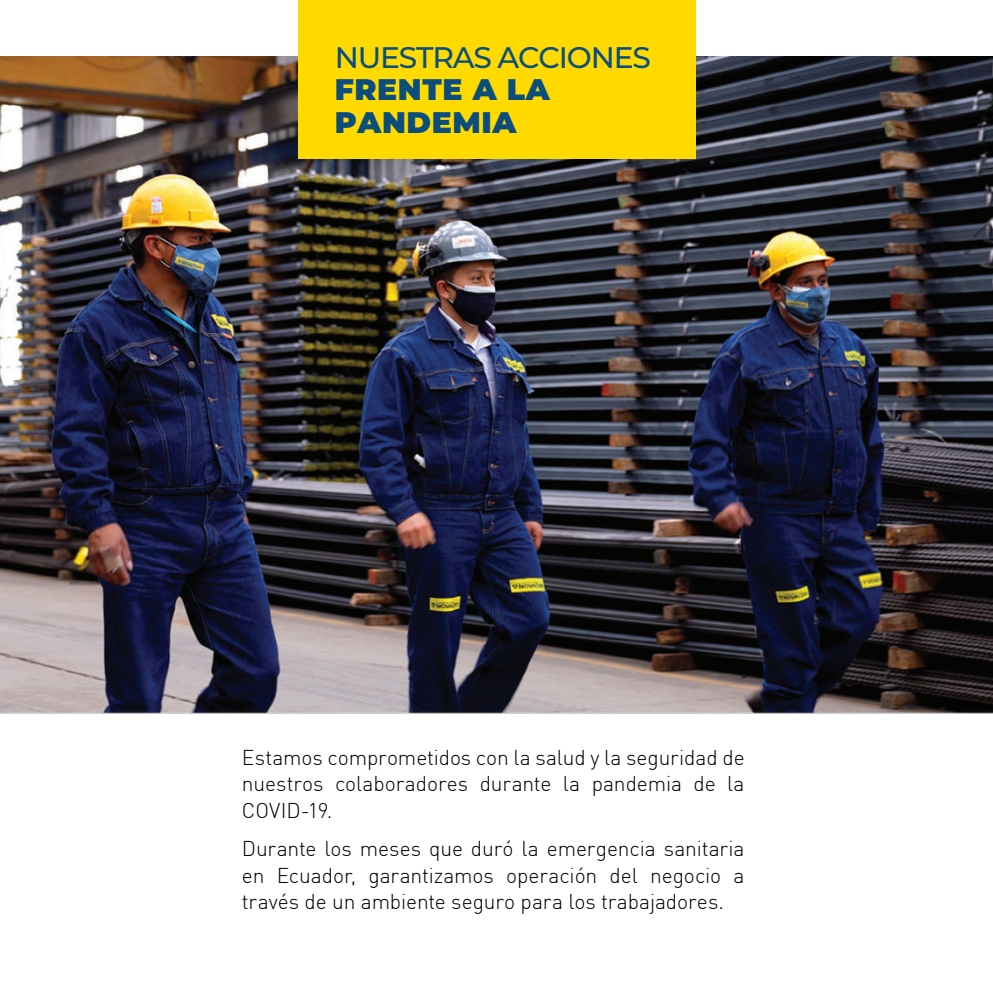
<style>
.page{position:relative;width:993px;height:993px;background:#fff}
.page>*{position:absolute;margin:0;border:0;box-sizing:border-box;transform-origin:0 0}
.t1{font:900 29.75px/32.2px "Montserrat";letter-spacing:.02em;color:#0b4e7e}
.t2{font:500 29.75px "Montserrat";letter-spacing:-.04em;color:#0b4e7e}
.t3{font:300 21px/26.2px "DIN";letter-spacing:-.005em;color:#000;text-align:justify}
</style>
<div class="page">
<img style="left:0;top:57px;width:992px;height:657px">
<div style="left:298px;top:0;width:397px;height:158px;background:#ffda00"></div>
<h1 class="t2" style="left:334px;top:37px;width:317px">NUESTRAS ACCIONES</h1>
<h1 class="t1" style="left:334px;top:72px;width:216px">FRENTE A LA<br>PANDEMIA</h1>
<p class="t3" style="left:242px;top:744px;width:504px">Estamos comprometidos con la salud y la seguridad de nuestros colaboradores durante la pandemia de la COVID-19.</p>
<p class="t3" style="left:242px;top:835px;width:504px">Durante los meses que duró la emergencia sanitaria en Ecuador, garantizamos operación del negocio a través de un ambiente seguro para los trabajadores.</p>
</div>
